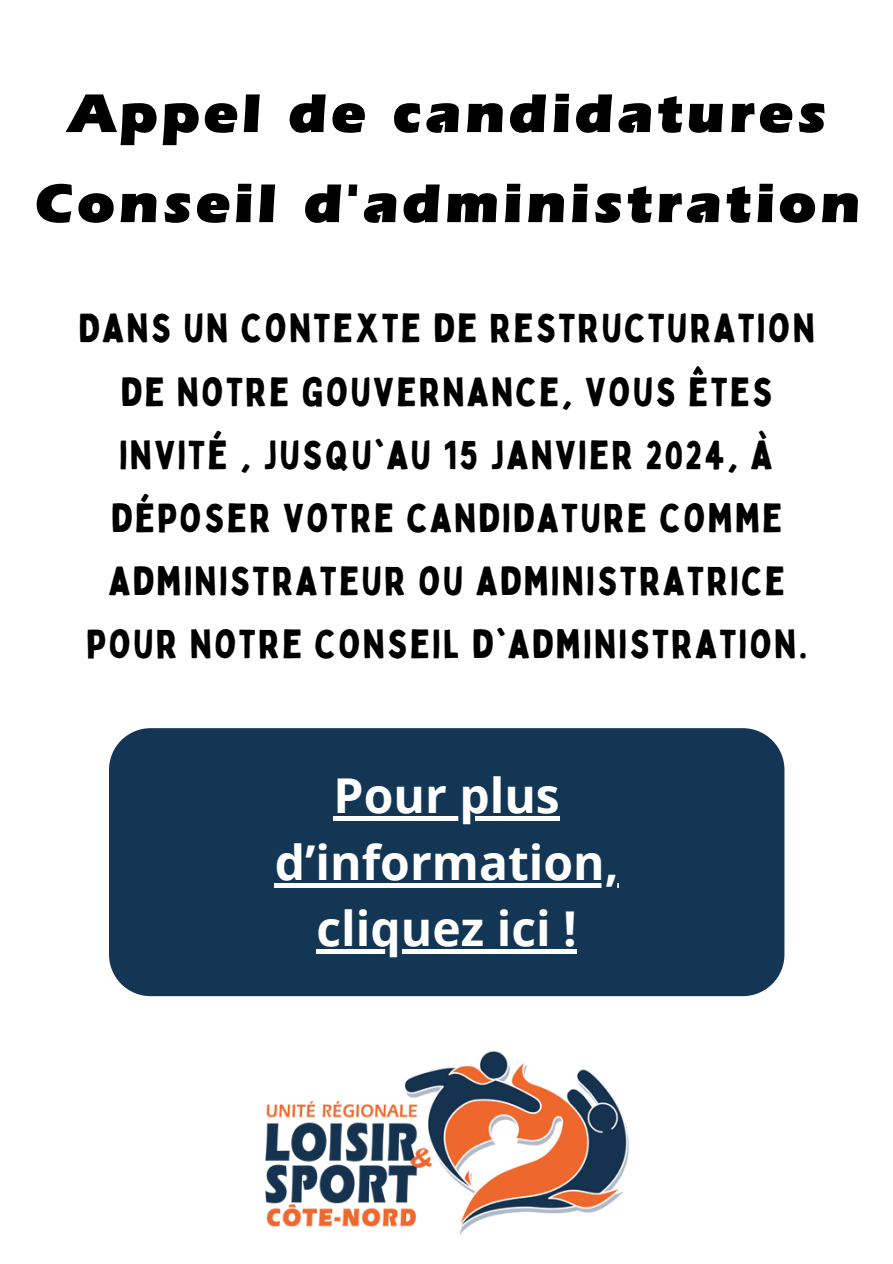
<style>
.page{position:relative;width:893px;height:1264px;background:#fff}
.page>*{position:absolute;margin:0;border:0;box-sizing:border-box;transform-origin:0 0}
.t1{font:900 56.4px/90px "ITC Eras Std";letter-spacing:.055em;color:#000;text-align:center}
.t2{font:700 48px/66.3px "Open Sans";color:#fff;text-align:center}
.t3{font:39.75px/63px "Bobby Jones";letter-spacing:.055em;color:#000;text-align:center}
</style>
<div class="page">
<div style="left:109px;top:728px;width:675px;height:268px;background:#123654"></div>
<img style="left:265px;top:1051px;width:363px;height:184px">
<div style="left:333px;top:816px;width:226px;height:5px;background:#fff"></div>
<hr style="left:275px;top:883px;width:343px;height:4px;background:#fff">
<hr style="left:316px;top:949px;width:261px;height:4px;background:#fff">
<p class="t1" style="left:34px;top:78px;width:827px">Appel de candidatures<br>Conseil d'administration</p>
<p class="t3" style="left:78px;top:296px;width:737px">DANS UN CONTEXTE DE RESTRUCTURATION DE NOTRE GOUVERNANCE, VOUS ÊTES INVITÉ , JUSQU'AU 15 JANVIER 2024, À DÉPOSER VOTRE CANDIDATURE COMME ADMINISTRATEUR OU ADMINISTRATRICE POUR NOTRE CONSEIL D'ADMINISTRATION.</p>
<p class="t2" style="left:275px;top:761px;width:345px">Pour plus d’information, cliquez ici !</p>
</div>
